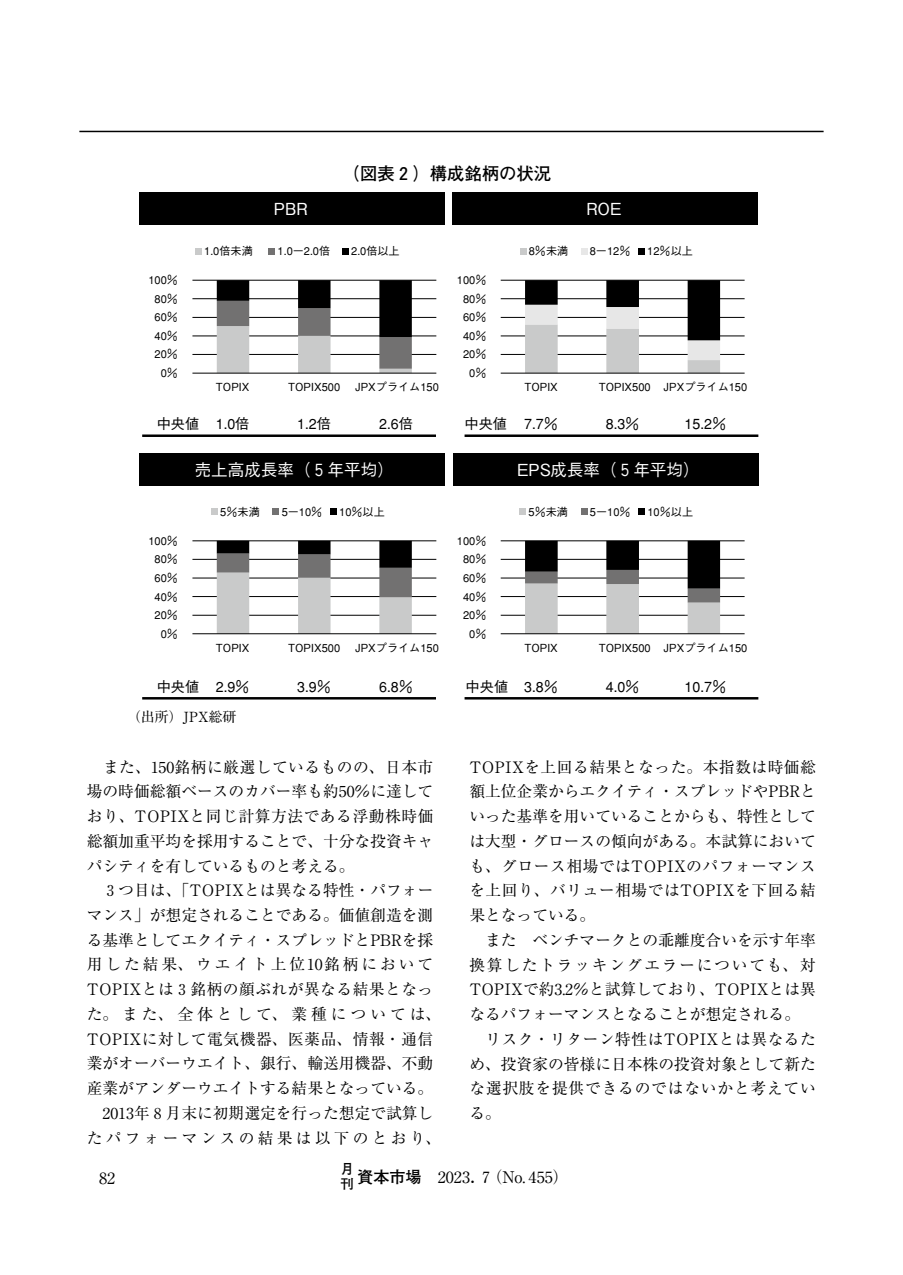
<style>
.page{position:relative;width:903px;height:1275px;background:#fff}
.page>*{position:absolute;margin:0;border:0;box-sizing:border-box;transform-origin:0 0}
.t1{font:700 17.32px "Futo Go B101";color:#000}
.t2{font:16.62px "Gothic BBB Pro Medium 90 pv RKSJ H";color:#fff}
.t3{font:16.1px "Ryumin";color:#000}
.t4{font:15.75px/24.7px "Ryumin";color:#000}
.t5{font:14.35px "Gothic BBB Medium 83 pv RKSJ H";color:#000}
.t6{font:14.35px "Gothic BBB Pro Medium 90 pv RKSJ H";color:#000}
.t7{font:14px "Ryumin";color:#000}
.t8{font:700 13.65px "Futo Go B101";color:#000}
.t9{font:11.03px "Gothic BBB Medium 83 pv RKSJ H";color:#000}
.t10{font:11.03px "Gothic BBB Pro Medium 90 pv RKSJ H";color:#000}
.s1{font-family:"Gothic BBB Medium 83 pv RKSJ H"}
.s2{font-family:"Gothic BBB Pro Medium 90 pv RKSJ H"}
.s3{font-family:"Futo Go B101";font-weight:700}
</style>
<div class="page">
<hr style="left:79px;top:131px;width:744px;height:1px;background:#000">
<div style="left:139px;top:453px;width:306px;height:33px;background:#000"></div>
<div style="left:453px;top:453px;width:306px;height:33px;background:#000"></div>
<hr style="left:142px;top:697px;width:294px;height:2px;background:#000">
<hr style="left:464px;top:697px;width:294px;height:2px;background:#000">
<div style="left:139px;top:192px;width:306px;height:33px;background:#000"></div>
<div style="left:452px;top:192px;width:305px;height:33px;background:#000"></div>
<hr style="left:142px;top:434px;width:294px;height:3px;background:#000">
<hr style="left:464px;top:434px;width:294px;height:3px;background:#000">
<hr style="left:192px;top:354px;width:244px;height:1px;background:#000">
<hr style="left:192px;top:336px;width:244px;height:1px;background:#000">
<hr style="left:192px;top:317px;width:244px;height:1px;background:#000">
<hr style="left:192px;top:298px;width:244px;height:1px;background:#000">
<hr style="left:192px;top:280px;width:244px;height:1px;background:#000">
<svg style="left:217px;top:280px;width:195px;height:93px"></svg>
<hr style="left:192px;top:373px;width:244px;height:1px;background:#000">
<div style="left:195px;top:248px;width:7px;height:6px;background:#c9caca"></div>
<svg style="left:269px;top:248px;width:6px;height:6px"></svg>
<div style="left:342px;top:248px;width:7px;height:6px;background:#000"></div>
<hr style="left:501px;top:354px;width:243px;height:1px;background:#000">
<hr style="left:501px;top:336px;width:243px;height:1px;background:#000">
<hr style="left:501px;top:317px;width:243px;height:1px;background:#000">
<hr style="left:501px;top:298px;width:243px;height:1px;background:#000">
<hr style="left:501px;top:280px;width:243px;height:1px;background:#000">
<svg style="left:525px;top:280px;width:195px;height:93px"></svg>
<hr style="left:501px;top:373px;width:243px;height:1px;background:#000">
<svg style="left:520px;top:248px;width:6px;height:6px"></svg>
<svg style="left:581px;top:248px;width:6px;height:6px"></svg>
<div style="left:638px;top:248px;width:7px;height:6px;background:#000"></div>
<hr style="left:192px;top:615px;width:244px;height:1px;background:#000">
<hr style="left:192px;top:596px;width:244px;height:1px;background:#000">
<hr style="left:192px;top:578px;width:244px;height:1px;background:#000">
<hr style="left:192px;top:559px;width:244px;height:1px;background:#000">
<hr style="left:192px;top:540px;width:244px;height:1px;background:#000">
<svg style="left:217px;top:541px;width:195px;height:92px"></svg>
<hr style="left:192px;top:633px;width:244px;height:1px;background:#000">
<div style="left:211px;top:509px;width:7px;height:6px;background:#c9caca"></div>
<svg style="left:273px;top:509px;width:6px;height:6px"></svg>
<svg style="left:330px;top:509px;width:6px;height:6px"></svg>
<hr style="left:501px;top:615px;width:243px;height:1px;background:#000">
<hr style="left:501px;top:596px;width:243px;height:1px;background:#000">
<hr style="left:501px;top:578px;width:243px;height:1px;background:#000">
<hr style="left:501px;top:559px;width:243px;height:1px;background:#000">
<hr style="left:501px;top:540px;width:243px;height:1px;background:#000">
<svg style="left:525px;top:541px;width:195px;height:92px"></svg>
<hr style="left:501px;top:633px;width:243px;height:1px;background:#000">
<svg style="left:520px;top:509px;width:6px;height:6px"></svg>
<svg style="left:581px;top:509px;width:6px;height:6px"></svg>
<svg style="left:639px;top:509px;width:6px;height:6px"></svg>
<p class="t1" style="left:343px;top:164px;width:210px">（図表２）構成銘柄の状況</p>
<p class="t2" style="left:274px;top:195px;width:36px">PBR</p>
<p class="t2" style="left:586px;top:195px;width:37px">ROE</p>
<p class="t10" style="left:204px;top:242px;width:50px"><span class="s1">1</span>.<span class="s1">0</span>倍未満</p>
<p class="t9" style="left:278px;top:245px;width:54px">1<span class="s2">.</span>0－2<span class="s2">.</span>0<span class="s2">倍</span></p>
<p class="t10" style="left:351px;top:242px;width:50px"><span class="s1">2</span>.<span class="s1">0</span>倍以上</p>
<p class="t9" style="left:529px;top:245px;width:41px">8％<span class="s2">未満</span></p>
<p class="t9" style="left:590px;top:245px;width:42px">8－12％</p>
<p class="t9" style="left:647px;top:245px;width:47px">12％<span class="s2">以上</span></p>
<p class="t9" style="left:148px;top:274px;width:31px">100％</p>
<p class="t9" style="left:457px;top:274px;width:31px">100％</p>
<p class="t9" style="left:155px;top:292px;width:25px">80％</p>
<p class="t9" style="left:463px;top:292px;width:25px">80％</p>
<p class="t9" style="left:155px;top:311px;width:25px">60％</p>
<p class="t9" style="left:463px;top:311px;width:25px">60％</p>
<p class="t9" style="left:155px;top:330px;width:25px">40％</p>
<p class="t9" style="left:463px;top:330px;width:25px">40％</p>
<p class="t9" style="left:155px;top:348px;width:25px">20％</p>
<p class="t9" style="left:463px;top:348px;width:25px">20％</p>
<p class="t9" style="left:161px;top:367px;width:19px">0％</p>
<p class="t9" style="left:469px;top:367px;width:19px">0％</p>
<p class="t10" style="left:216px;top:378px;width:35px">TOPIX</p>
<p class="t10" style="left:355px;top:378px;width:85px">JPXプライム<span class="s1">150</span></p>
<p class="t10" style="left:524px;top:378px;width:35px">TOPIX</p>
<p class="t10" style="left:663px;top:378px;width:85px">JPXプライム<span class="s1">150</span></p>
<p class="t10" style="left:288px;top:378px;width:54px">TOPIX<span class="s1">500</span></p>
<p class="t10" style="left:599px;top:378px;width:54px">TOPIX<span class="s1">500</span></p>
<p class="t6" style="left:157px;top:412px;width:94px">中央値 <span class="s1">1</span>.<span class="s1">0</span>倍</p>
<p class="t5" style="left:297px;top:415px;width:35px">1<span class="s2">.</span>2<span class="s2">倍</span></p>
<p class="t5" style="left:379px;top:415px;width:35px">2<span class="s2">.</span>6<span class="s2">倍</span></p>
<p class="t6" style="left:464px;top:412px;width:95px">中央値 <span class="s1">7</span>.<span class="s1">7％</span></p>
<p class="t5" style="left:606px;top:415px;width:35px">8<span class="s2">.</span>3％</p>
<p class="t5" style="left:684px;top:415px;width:43px">15<span class="s2">.</span>2％</p>
<p class="t2" style="left:195px;top:456px;width:201px">売上高成長率（<span class="s1">５</span>年平均）</p>
<p class="t2" style="left:517px;top:456px;width:184px">EPS成長率（<span class="s1">５</span>年平均）</p>
<p class="t9" style="left:220px;top:505px;width:41px">5％<span class="s2">未満</span></p>
<p class="t9" style="left:282px;top:505px;width:42px">5－10％</p>
<p class="t9" style="left:339px;top:505px;width:47px">10％<span class="s2">以上</span></p>
<p class="t9" style="left:528px;top:505px;width:41px">5％<span class="s2">未満</span></p>
<p class="t9" style="left:590px;top:505px;width:42px">5－10％</p>
<p class="t9" style="left:647px;top:505px;width:47px">10％<span class="s2">以上</span></p>
<p class="t9" style="left:148px;top:534px;width:31px">100％</p>
<p class="t9" style="left:457px;top:534px;width:31px">100％</p>
<p class="t9" style="left:155px;top:553px;width:25px">80％</p>
<p class="t9" style="left:463px;top:553px;width:25px">80％</p>
<p class="t9" style="left:155px;top:572px;width:25px">60％</p>
<p class="t9" style="left:463px;top:572px;width:25px">60％</p>
<p class="t9" style="left:155px;top:590px;width:25px">40％</p>
<p class="t9" style="left:463px;top:590px;width:25px">40％</p>
<p class="t9" style="left:155px;top:609px;width:25px">20％</p>
<p class="t9" style="left:463px;top:609px;width:25px">20％</p>
<p class="t9" style="left:161px;top:627px;width:19px">0％</p>
<p class="t9" style="left:469px;top:627px;width:19px">0％</p>
<p class="t10" style="left:216px;top:639px;width:35px">TOPIX</p>
<p class="t10" style="left:288px;top:639px;width:54px">TOPIX<span class="s1">500</span></p>
<p class="t10" style="left:355px;top:639px;width:85px">JPXプライム<span class="s1">150</span></p>
<p class="t10" style="left:524px;top:639px;width:35px">TOPIX</p>
<p class="t10" style="left:599px;top:639px;width:150px">TOPIX<span class="s1">500</span> JPXプライム<span class="s1">150</span></p>
<p class="t6" style="left:157px;top:675px;width:94px">中央値 <span class="s1">2</span>.<span class="s1">9％</span></p>
<p class="t5" style="left:297px;top:678px;width:35px">3<span class="s2">.</span>9％</p>
<p class="t5" style="left:379px;top:678px;width:35px">6<span class="s2">.</span>8％</p>
<p class="t6" style="left:466px;top:675px;width:94px">中央値 <span class="s1">3</span>.<span class="s1">8％</span></p>
<p class="t5" style="left:606px;top:678px;width:35px">4<span class="s2">.</span>0％</p>
<p class="t5" style="left:684px;top:678px;width:43px">10<span class="s2">.</span>7％</p>
<p class="t7" style="left:127px;top:708px;width:111px">（出所）JPX総研</p>
<p class="t4" style="left:87px;top:754px;width:356px">　また、150銘柄に厳選しているものの、日本市場の時価総額ベースのカバー率も約50％に達しており、TOPIXと同じ計算方法である浮動株時価総額加重平均を採用することで、十分な投資キャパシティを有しているものと考える。<br>　３つ目は、「TOPIXとは異なる特性・パフォーマンス」が想定されることである。価値創造を測る基準としてエクイティ・スプレッドとPBRを採用した結果、ウエイト上位10銘柄において<br>TOPIXとは３銘柄の顔ぶれが異なる結果となった。また、全体として、業種については、<br>TOPIXに対して電気機器、医薬品、情報・通信業がオーバーウエイト、銀行、輸送用機器、不動産業がアンダーウエイトする結果となっている。　2013年８月末に初期選定を行った想定で試算したパフォーマンスの結果は以下のとおり、</p>
<p class="t4" style="left:469px;top:754px;width:348px">TOPIXを上回る結果となった。本指数は時価総額上位企業からエクイティ・スプレッドやPBRといった基準を用いていることからも、特性としては大型・グロースの傾向がある。本試算においても、グロース相場ではTOPIXのパフォーマンスを上回り、バリュー相場ではTOPIXを下回る結果となっている。<br>　また ベンチマークとの乖離度合いを示す年率換算したトラッキングエラーについても、対<br>TOPIXで約3.2％と試算しており、TOPIXとは異なるパフォーマンスとなることが想定される。　リスク・リターン特性はTOPIXとは異なるため、投資家の皆様に日本株の投資対象として新たな選択肢を提供できるのではないかと考えている。</p>
<p class="t3" style="left:99px;top:1168px;width:18px">82</p>
<p class="t8" style="left:340px;top:1161px;width:15px">月</p>
<p class="t3" style="left:340px;top:1167px;width:230px"><sub>刊</sub><span class="s3">資本市場　</span>2023．７（No. 455）</p>
</div>
